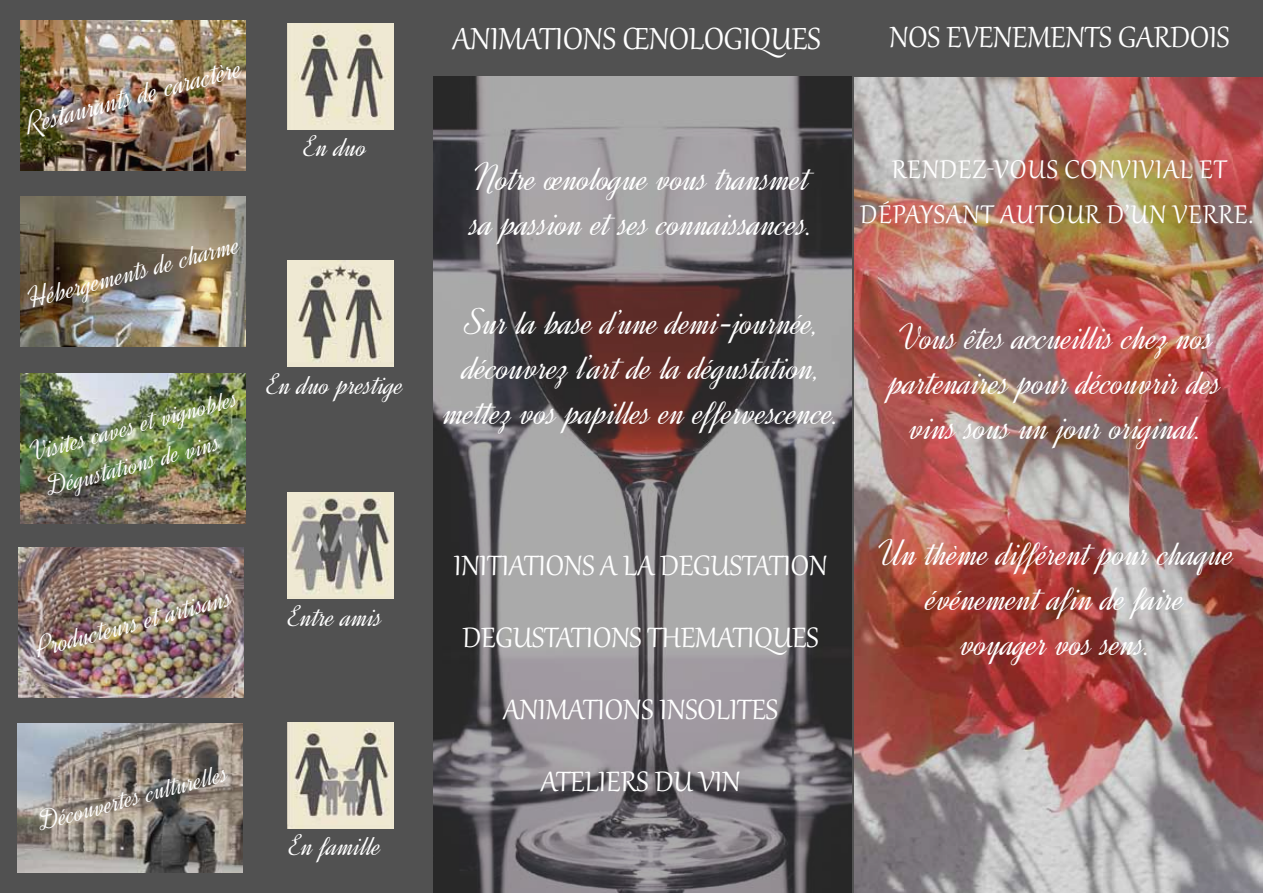
<style>
.page{position:relative;width:1263px;height:893px;background:#fff}
.page>*{position:absolute;margin:0;border:0;box-sizing:border-box;transform-origin:0 0}
.t1{font:37.5px/45px "Dynalight";color:#fff;text-align:center}
.t2{font:37.5px "Gabriola";color:#fff}
.t3{font:36px "Gabriola";color:#fff}
.t4{font:34.5px/72px "Gabriola";color:#fff;text-align:center}
.t5{font:31.5px/45px "Gabriola";letter-spacing:.04em;color:#fff;text-align:center}
.t6{font:31.5px "Dynalight";color:#fff}
.t7{font:30px "Dynalight";color:#fff}
.t8{font:28.5px/38px "Dynalight";color:#fff}
</style>
<div class="page">
<div style="left:847px;top:0;width:416px;height:893px;background:#515151"></div>
<div style="left:427px;top:0;width:424px;height:893px;background:#515151"></div>
<img style="left:433px;top:76px;width:418px;height:817px">
<div style="left:0;top:0;width:433px;height:893px;background:#515151"></div>
<img style="left:854px;top:77px;width:409px;height:816px">
<img style="left:288px;top:23px;width:106px;height:106px">
<img style="left:21px;top:21px;width:225px;height:149px">
<img style="left:20px;top:197px;width:225px;height:149px">
<img style="left:20px;top:374px;width:225px;height:149px">
<img style="left:19px;top:548px;width:225px;height:149px">
<img style="left:18px;top:723px;width:225px;height:150px">
<img style="left:288px;top:260px;width:106px;height:107px">
<img style="left:288px;top:492px;width:106px;height:107px">
<img style="left:288px;top:722px;width:106px;height:106px">
<p class="t6" style="left:22px;top:106px;width:224px;rotate:-15deg">Restaurants de caractère</p>
<p class="t7" style="left:304px;top:129px;width:65px">En duo</p>
<p class="t7" style="left:24px;top:282px;width:220px;rotate:-15deg">Hébergements de charme</p>
<p class="t8" style="left:34px;top:432px;width:208px;text-indent:-9px;rotate:-15deg">Visites caves et vignobles<br>Dégustations de vins</p>
<p class="t7" style="left:267px;top:367px;width:139px">En duo prestige</p>
<p class="t7" style="left:32px;top:631px;width:203px;rotate:-15deg">Producteurs et artisans</p>
<p class="t7" style="left:289px;top:599px;width:96px">Entre amis</p>
<p class="t8" style="left:35px;top:804px;width:196px;rotate:-15deg">Découvertes culturelles</p>
<p class="t7" style="left:290px;top:828px;width:94px">En famille</p>
<p class="t2" style="left:452px;top:14px;width:370px">ANIMATIONS ŒNOLOGIQUES</p>
<p class="t3" style="left:889px;top:13px;width:342px">NOS EVENEMENTS GARDOIS</p>
<p class="t1" style="left:472px;top:157px;width:342px;text-align:left">Notre œnologue vous transmet sa passion et ses connaissances.</p>
<p class="t5" style="left:860px;top:145px;width:395px">RENDEZ-VOUS CONVIVIAL ET<br>DÉPAYSANT AUTOUR D’UN VERRE.</p>
<p class="t1" style="left:445px;top:301px;width:396px">Sur la base d’une demi-journée, découvrez l’art de la dégustation, mettez vos papilles en effervescence.</p>
<p class="t1" style="left:891px;top:316px;width:333px">Vous êtes accueillis chez nos partenaires pour découvrir des vins sous un jour original.</p>
<p class="t4" style="left:454px;top:527px;width:375px">INITIATIONS A LA DEGUSTATION<br>DEGUSTATIONS THEMATIQUES<br>ANIMATIONS INSOLITES<br>ATELIERS DU VIN</p>
<p class="t1" style="left:878px;top:532px;width:359px">Un thème différent pour chaque événement afin de faire<br>voyager vos sens.</p>
</div>
